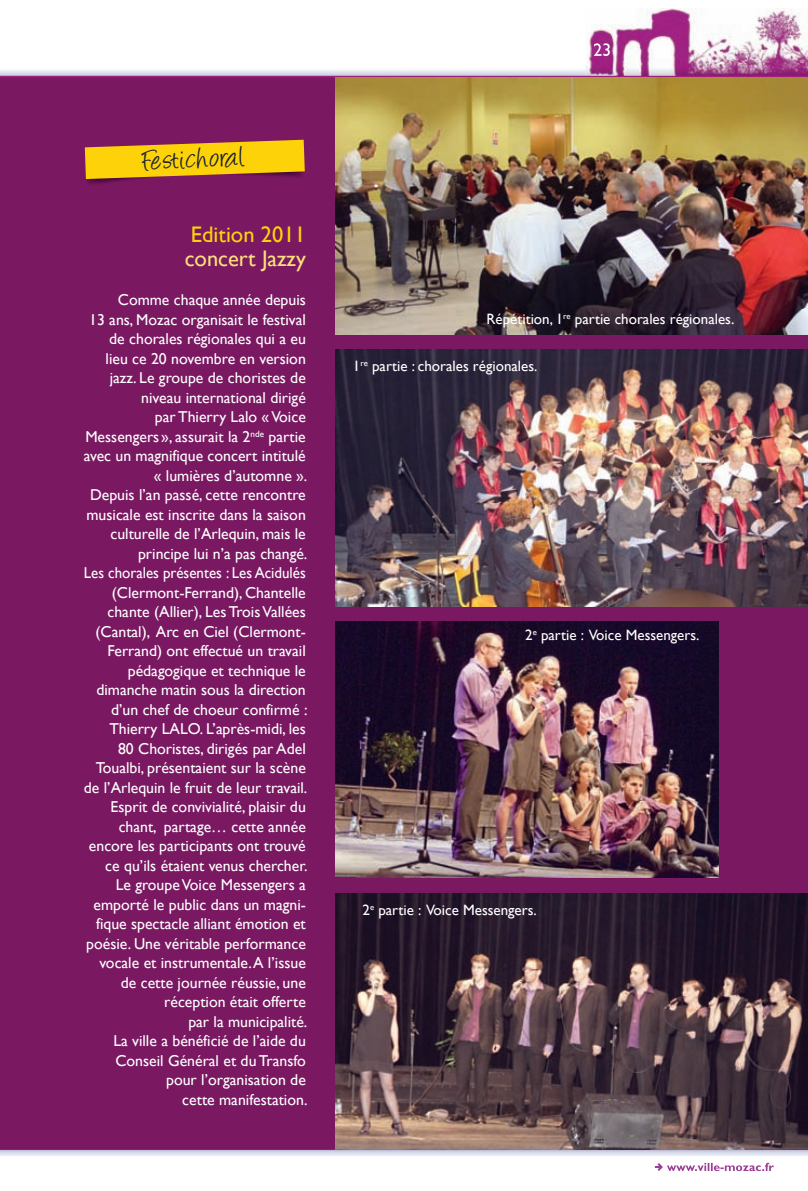
<style>
.page{position:relative;width:808px;height:1191px;background:#fff}
.page>*{position:absolute;margin:0;border:0;box-sizing:border-box;transform-origin:0 0}
.t1{font:33px "Angelina";color:#1b222f}
.t2{font:22.5px "Gill Sans";color:#fedf7b}
.t3{font:22.5px "Gill Sans";color:#fdd208}
.t4{font:15.75px/19.5px "Gill Sans";color:#fff;text-align:right}
.t5{font:15px "Gill Sans";color:#fff}
</style>
<div class="page">
<div style="left:0;top:77px;width:808px;height:1072px;background:#7a1862"></div>
<img style="left:0;top:8px;width:808px;height:68px">
<img style="left:594px;top:43px;width:16px;height:13px">
<img style="left:0;top:1149px;width:808px;height:19px">
<img style="left:667px;top:1162px;width:107px;height:9px">
<svg style="left:655px;top:1163px;width:13px;height:8px"></svg>
<hr style="left:0;top:76px;width:808px;height:1px;background:#9f1f80">
<svg style="left:85px;top:140px;width:220px;height:39px;background:#e2ae18"></svg>
<img style="left:335px;top:78px;width:473px;height:256px">
<img style="left:335px;top:350px;width:473px;height:256px">
<img style="left:335px;top:621px;width:384px;height:257px">
<img style="left:335px;top:893px;width:473px;height:256px">
<h1 class="t1" style="left:142px;top:146px;width:103px;rotate:-2deg">Festichoral</h1>
<h2 class="t3" style="left:191px;top:221px;width:116px">Edition 2011</h2>
<h2 class="t2" style="left:185px;top:245px;width:123px">concert Jazzy</h2>
<p class="t4" style="left:84px;top:290px;width:225px">Comme chaque année depuis<br>13 ans, Mozac organisait le festival de chorales régionales qui a eu<br>lieu ce 20 novembre en version jazz. Le groupe de choristes de niveau international dirigé<br>par Thierry Lalo « Voice<br>Messengers », assurait la 2<sup>nde</sup> partie avec un magnifique concert intitulé « lumières d’automne ».<br>Depuis l’an passé, cette rencontre musicale est inscrite dans la saison culturelle de l’Arlequin, mais le principe lui n’a pas changé.<br>Les chorales présentes : Les Acidulés (Clermont-Ferrand), Chantelle chante (Allier), Les Trois Vallées (Cantal), Arc en Ciel (Clermont-<br>Ferrand) ont effectué un travail pédagogique et technique le dimanche matin sous la direction d’un chef de choeur confirmé :<br>Thierry LALO. L’après-midi, les<br>80 Choristes, dirigés par Adel<br>Toualbi, présentaient sur la scène de l’Arlequin le fruit de leur travail.<br>Esprit de convivialité, plaisir du chant, partage… cette année encore les participants ont trouvé ce qu’ils étaient venus chercher.<br>Le groupe Voice Messengers a emporté le public dans un magni&shy;fique spectacle alliant émotion et poésie. Une véritable performance vocale et instrumentale. A l’issue de cette journée réussie, une réception était offerte<br>par la municipalité.<br>La ville a bénéficié de l’aide du<br>Conseil Général et du Transfo pour l’organisation de<br>cette manifestation.</p>
<p class="t5" style="left:486px;top:310px;width:249px">Répétition, 1<sup>re</sup> partie chorales régionales.</p>
<p class="t5" style="left:353px;top:357px;width:186px">1<sup>re</sup> partie : chorales régionales.</p>
<p class="t5" style="left:525px;top:626px;width:176px">2<sup>e</sup> partie : Voice Messengers.</p>
<p class="t5" style="left:362px;top:901px;width:176px">2<sup>e</sup> partie : Voice Messengers.</p>
</div>
